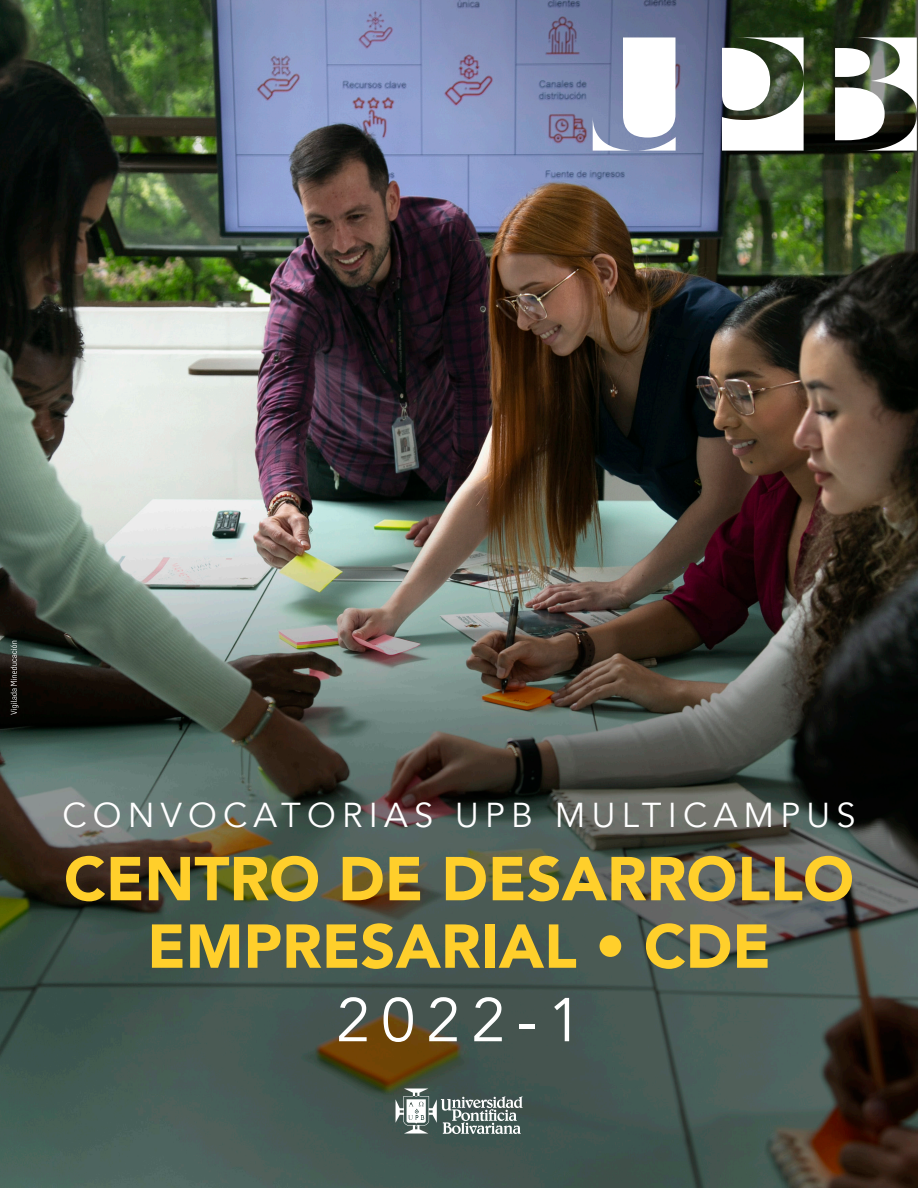
<style>
.page{position:relative;width:918px;height:1188px;background:#fff}
.page>*{position:absolute;margin:0;border:0;box-sizing:border-box;transform-origin:0 0}
.t1{font:900 61.2px/67.5px "Avenir";color:#ffcf2b;text-align:center}
.t2{font:61.2px "Avenir";color:#fff}
.t3{font:34.5px "Avenir";letter-spacing:.18em;color:#fff}
</style>
<div class="page">
<img style="left:0;top:0;width:918px;height:1188px">
<svg style="left:593px;top:37px;width:324px;height:114px"></svg>
<svg style="left:396px;top:1089px;width:126px;height:45px"></svg>
<svg style="left:11px;top:641px;width:7px;height:74px"></svg>
<p class="t3" style="left:62px;top:794px;width:795px">CONVOCATORIAS UPB MULTICAMPUS</p>
<p class="t1" style="left:64px;top:844px;width:792px">CENTRO DE DESARROLLO<br>EMPRESARIAL • CDE</p>
<p class="t2" style="left:336px;top:984px;width:247px">2022-1</p>
</div>
